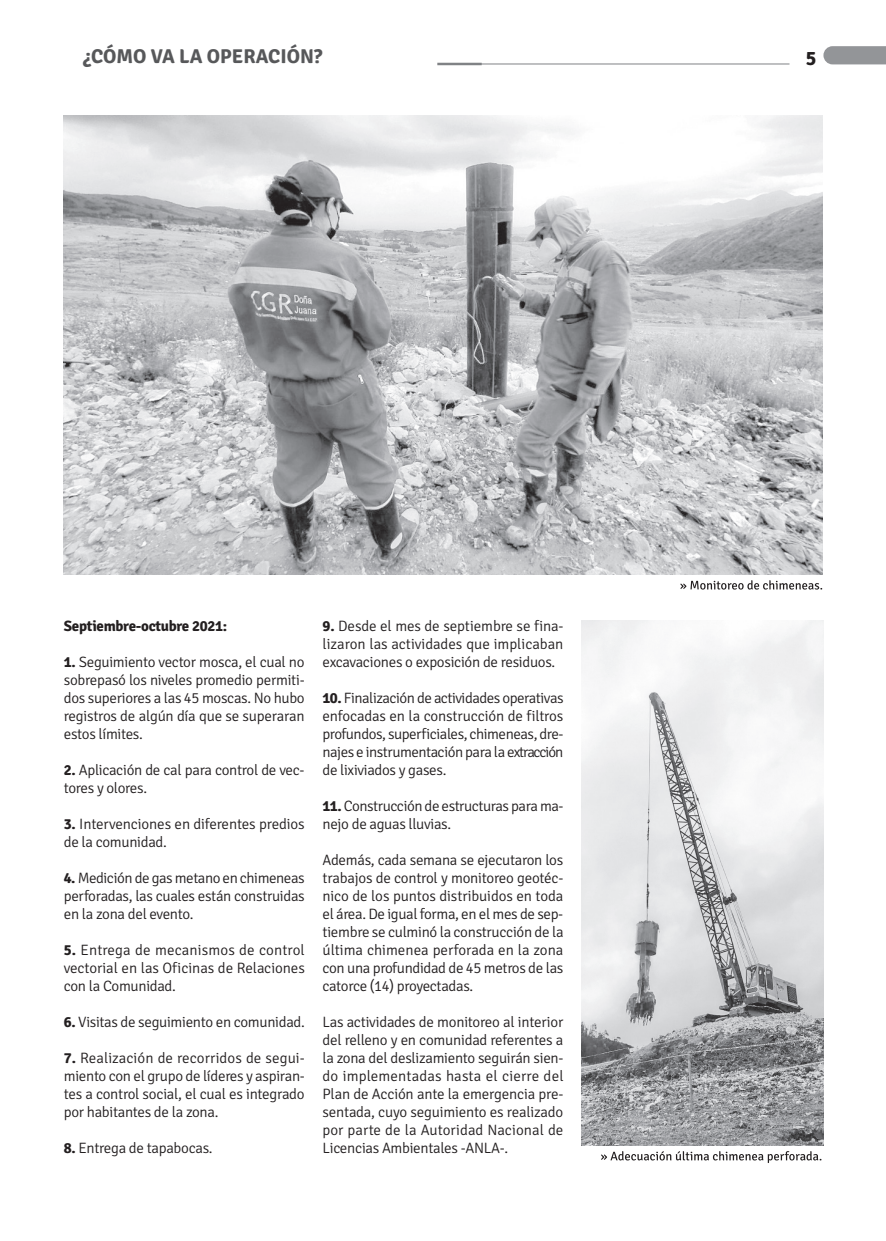
<style>
.page{position:relative;width:886px;height:1241px;background:#fff}
.page>*{position:absolute;margin:0;border:0;box-sizing:border-box;transform-origin:0 0}
.t1{font:700 20px "Signika";color:#57585a}
.t2{font:700 20px "Signika";color:#231f20}
.t3{font:300 15px/18px "Signika";letter-spacing:-.02em;color:#231f20;text-align:justify}
.t4{font:700 15px "Signika";letter-spacing:-.02em;color:#231f20}
.s1{font-weight:700}
</style>
<div class="page">
<svg style="left:823px;top:46px;width:63px;height:18px"></svg>
<hr style="left:462px;top:64px;width:327px;height:1px;background:#808285">
<hr style="left:437px;top:63px;width:45px;height:2px;background:#808285">
<svg style="left:601px;top:1151px;width:220px;height:11px"></svg>
<svg style="left:680px;top:580px;width:142px;height:9px"></svg>
<img style="left:64px;top:115px;width:758px;height:459px">
<img style="left:581px;top:620px;width:242px;height:524px">
<h1 class="t1" style="left:83px;top:44px;width:241px">¿CÓMO VA LA OPERACIÓN?</h1>
<h1 class="t2" style="left:806px;top:46px;width:12px">5</h1>
<p class="t4" style="left:64px;top:617px;width:165px">Septiembre-octubre 2021:</p>
<p class="t3" style="left:64px;top:653px;width:242px"><span class="s1">1.</span> Seguimiento vector mosca, el cual no sobrepasó los niveles promedio permiti&shy;dos superiores a las 45 moscas. No hubo registros de algún día que se superaran estos límites.</p>
<p class="t3" style="left:64px;top:761px;width:242px"><span class="s1">2.</span> Aplicación de cal para control de vec&shy;tores y olores.</p>
<p class="t3" style="left:64px;top:815px;width:242px"><span class="s1">3.</span> Intervenciones en diferentes predios de la comunidad.</p>
<p class="t3" style="left:64px;top:869px;width:242px"><span class="s1">4.</span> Medición de gas metano en chimeneas perforadas, las cuales están construidas en la zona del evento.</p>
<p class="t3" style="left:64px;top:941px;width:243px"><span class="s1">5.</span> Entrega de mecanismos de control vectorial en las Oficinas de Relaciones con la Comunidad.</p>
<p class="t3" style="left:64px;top:1013px;width:242px"><span class="s1">6.</span> Visitas de seguimiento en comunidad.</p>
<p class="t3" style="left:64px;top:1049px;width:243px"><span class="s1">7.</span> Realización de recorridos de segui&shy;miento con el grupo de líderes y aspiran&shy;tes a control social, el cual es integrado por habitantes de la zona.</p>
<p class="t3" style="left:64px;top:1139px;width:150px"><span class="s1">8.</span> Entrega de tapabocas.</p>
<p class="t3" style="left:322px;top:617px;width:243px"><span class="s1">9.</span> Desde el mes de septiembre se fina&shy;lizaron las actividades que implicaban excavaciones o exposición de residuos.</p>
<p class="t3" style="left:322px;top:689px;width:243px"><span class="s1">10.</span> Finalización de actividades operativas enfocadas en la construcción de filtros profundos, superficiales, chimeneas, dre&shy;najes e instrumentación para la extracción de lixiviados y gases.</p>
<p class="t3" style="left:322px;top:797px;width:242px"><span class="s1">11.</span> Construcción de estructuras para ma&shy;nejo de aguas lluvias.</p>
<p class="t3" style="left:322px;top:851px;width:243px">Además, cada semana se ejecutaron los trabajos de control y monitoreo geotéc&shy;nico de los puntos distribuidos en toda el área. De igual forma, en el mes de sep&shy;tiembre se culminó la construcción de la última chimenea perforada en la zona con una profundidad de 45 metros de las catorce (14) proyectadas.</p>
<p class="t3" style="left:322px;top:1013px;width:243px">Las actividades de monitoreo al interior del relleno y en comunidad referentes a la zona del deslizamiento seguirán sien&shy;do implementadas hasta el cierre del Plan de Acción ante la emergencia pre&shy;sentada, cuyo seguimiento es realizado por parte de la Autoridad Nacional de Licencias Ambientales -ANLA-.</p>
</div>
